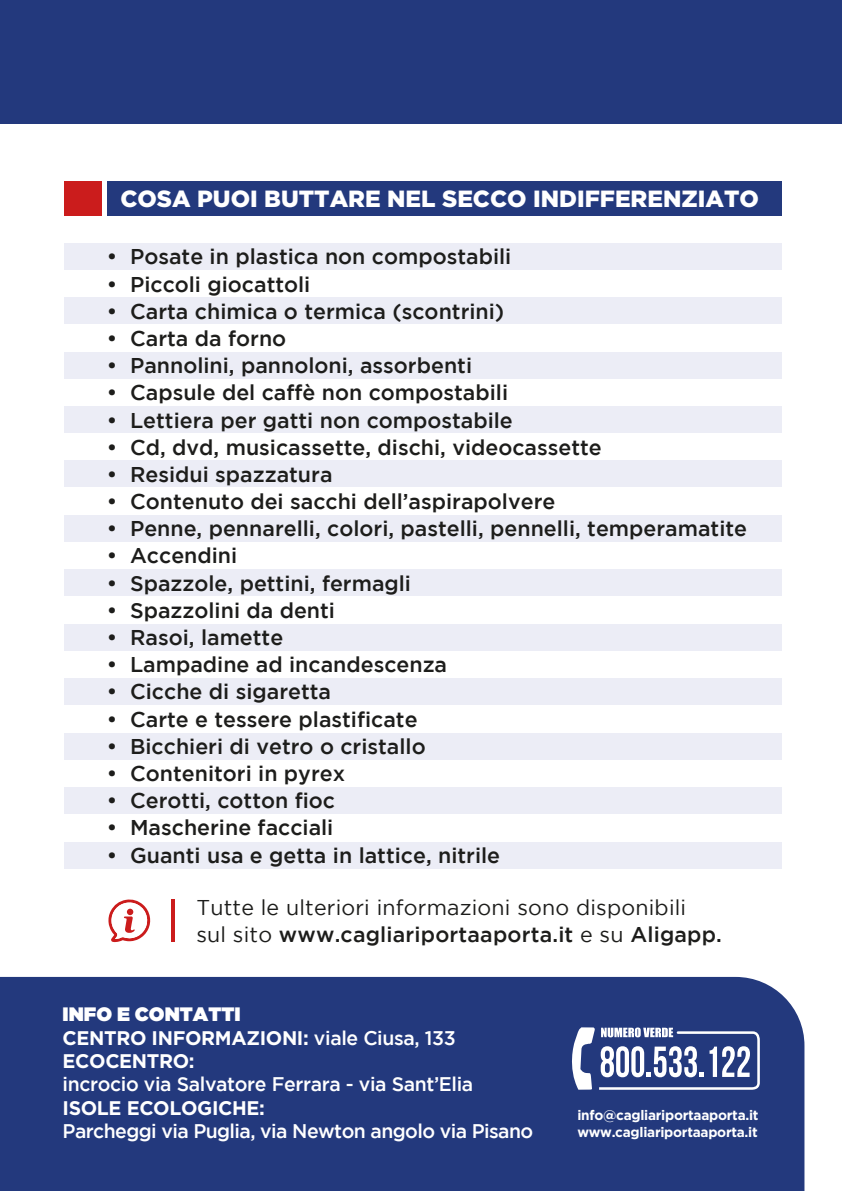
<style>
.page{position:relative;width:842px;height:1191px;background:#fff}
.page>*{position:absolute;margin:0;border:0;box-sizing:border-box;transform-origin:0 0}
.t1{font:900 23.4px "Gotham";color:#fff}
.t2{font:500 21.4px "Gotham";color:#1d1d1b}
.t3{font:21.4px/27.2px "Gotham";letter-spacing:.01em;color:#1d1d1b}
.t4{font:500 19.6px "Gotham";letter-spacing:-.03em;color:#fff}
.t5{font:700 19.6px/23.2px "Gotham";letter-spacing:-.02em;color:#fff}
.t6{font:900 19.4px "Gotham";color:#fff}
.t7{font:700 13.8px/17px "Gotham";letter-spacing:-.02em;color:#fff}
.s1{font-weight:500}
</style>
<div class="page">
<div style="left:64px;top:243px;width:717px;height:26px;background:#ecedf6"></div>
<div style="left:64px;top:297px;width:717px;height:27px;background:#ecedf6"></div>
<div style="left:64px;top:352px;width:717px;height:26px;background:#ecedf6"></div>
<div style="left:64px;top:406px;width:717px;height:27px;background:#ecedf6"></div>
<div style="left:64px;top:460px;width:717px;height:27px;background:#ecedf6"></div>
<div style="left:64px;top:515px;width:717px;height:27px;background:#ecedf6"></div>
<div style="left:64px;top:569px;width:717px;height:27px;background:#ecedf6"></div>
<div style="left:64px;top:624px;width:717px;height:26px;background:#ecedf6"></div>
<div style="left:64px;top:678px;width:717px;height:27px;background:#ecedf6"></div>
<div style="left:64px;top:733px;width:717px;height:26px;background:#ecedf6"></div>
<div style="left:64px;top:787px;width:717px;height:27px;background:#ecedf6"></div>
<div style="left:64px;top:841px;width:717px;height:27px;background:#ecedf6"></div>
<div style="left:0;top:977px;width:804px;height:214px;background:#23397d"></div>
<svg style="left:567px;top:1027px;width:193px;height:62px"></svg>
<div style="left:107px;top:182px;width:674px;height:34px;background:#23397d"></div>
<div style="left:64px;top:182px;width:38px;height:34px;background:#cb1c1c"></div>
<svg style="left:108px;top:899px;width:43px;height:43px"></svg>
<div style="left:127px;top:908px;width:6px;height:7px;background:#cb1c1c;border-radius:50%"></div>
<hr style="left:172px;top:899px;width:3px;height:43px;background:#cb1c1c">
<div style="left:0;top:0;width:842px;height:124px;background:#23397d"></div>
<p class="t1" style="left:120px;top:185px;width:640px">COSA PUOI BUTTARE NEL SECCO INDIFFERENZIATO</p>
<p class="t2" style="left:107px;top:245px;width:406px">• Posate in plastica non compostabili</p>
<p class="t2" style="left:107px;top:272px;width:205px">• Piccoli giocattoli</p>
<p class="t2" style="left:107px;top:299px;width:399px">• Carta chimica o termica (scontrini)</p>
<p class="t2" style="left:107px;top:326px;width:181px">• Carta da forno</p>
<p class="t2" style="left:107px;top:353px;width:367px">• Pannolini, pannoloni, assorbenti</p>
<p class="t2" style="left:107px;top:380px;width:403px">• Capsule del caffè non compostabili</p>
<p class="t2" style="left:107px;top:408px;width:408px">• Lettiera per gatti non compostabile</p>
<p class="t2" style="left:107px;top:435px;width:496px">• Cd, dvd, musicassette, dischi, videocassette</p>
<p class="t2" style="left:107px;top:462px;width:227px">• Residui spazzatura</p>
<p class="t2" style="left:107px;top:489px;width:450px">• Contenuto dei sacchi dell’aspirapolvere</p>
<p class="t2" style="left:107px;top:516px;width:642px">• Penne, pennarelli, colori, pastelli, pennelli, temperamatite</p>
<p class="t2" style="left:107px;top:544px;width:132px">• Accendini</p>
<p class="t2" style="left:107px;top:571px;width:306px">• Spazzole, pettini, fermagli</p>
<p class="t2" style="left:107px;top:598px;width:230px">• Spazzolini da denti</p>
<p class="t2" style="left:107px;top:625px;width:178px">• Rasoi, lamette</p>
<p class="t2" style="left:107px;top:652px;width:342px">• Lampadine ad incandescenza</p>
<p class="t2" style="left:107px;top:679px;width:226px">• Cicche di sigaretta</p>
<p class="t2" style="left:107px;top:707px;width:312px">• Carte e tessere plastificate</p>
<p class="t2" style="left:107px;top:734px;width:320px">• Bicchieri di vetro o cristallo</p>
<p class="t2" style="left:107px;top:761px;width:240px">• Contenitori in pyrex</p>
<p class="t2" style="left:107px;top:788px;width:230px">• Cerotti, cotton fioc</p>
<p class="t2" style="left:107px;top:815px;width:228px">• Mascherine facciali</p>
<p class="t2" style="left:107px;top:842px;width:395px">• Guanti usa e getta in lattice, nitrile</p>
<p class="t3" style="left:196px;top:893px;width:527px">Tutte le ulteriori informazioni sono disponibili<br>sul sito <span class="s1">www.cagliariportaaporta.it</span> e su <span class="s1">Aligapp.</span></p>
<p class="t6" style="left:63px;top:1000px;width:180px">INFO E CONTATTI</p>
<p class="t5" style="left:63px;top:1025px;width:395px">CENTRO INFORMAZIONI: <span class="s1">viale Ciusa, 133<br></span>ECOCENTRO:</p>
<p class="t4" style="left:63px;top:1073px;width:412px">incrocio via Salvatore Ferrara - via Sant’Elia</p>
<p class="t5" style="left:63px;top:1095px;width:204px">ISOLE ECOLOGICHE:</p>
<p class="t4" style="left:63px;top:1119px;width:472px">Parcheggi via Puglia, via Newton angolo via Pisano</p>
<p class="t7" style="left:577px;top:1106px;width:183px">info@cagliariportaaporta.it www.cagliariportaaporta.it</p>
</div>
